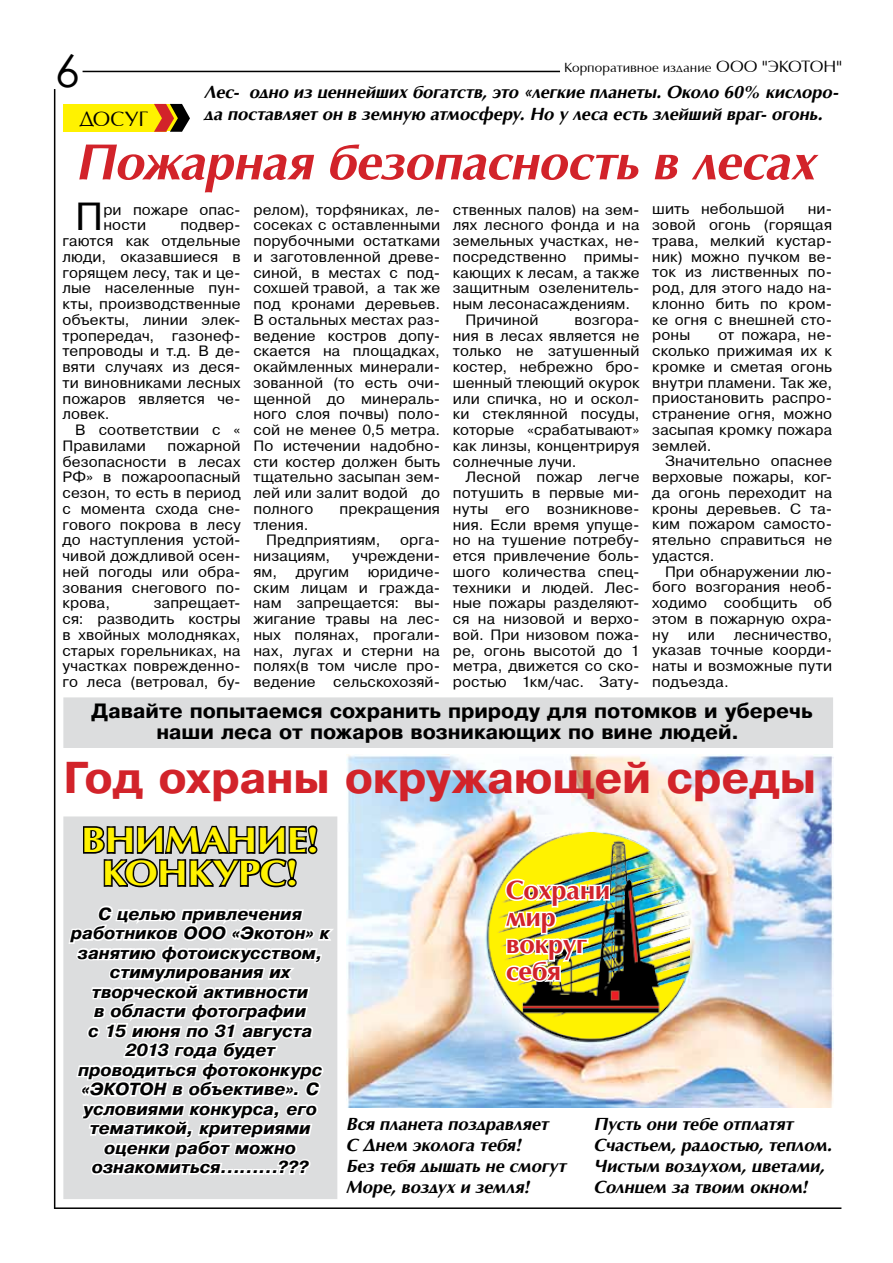
<style>
.page{position:relative;width:893px;height:1263px;background:#fff}
.page>*{position:absolute;margin:0;border:0;box-sizing:border-box;transform-origin:0 0}
.t1{font:italic 700 51px "AG Opus";letter-spacing:-.005em;color:#d2232a}
.t2{font:45px "Century Gothic";color:#000}
.t3{font:700 42px "Pragmatica";letter-spacing:-.005em;color:#d2232a}
.t4{font:37.35px "Pragmatica";color:#000}
.t5{font:700 36px/33px "AG Opus";letter-spacing:-.015em;color:#fff200;text-align:center;scale:1.1 1}
.t6{font:700 27px/27px "AG Opus";letter-spacing:-.005em;color:#d2232a}
.t7{font:21px "AG Opus";color:#000}
.t8{font:700 19.5px/21px "Pragmatica";color:#000;text-align:center}
.t9{font:italic 700 18px/21px "AG Opus";color:#000}
.t10{font:italic 700 16.5px/19.5px "Pragmatica";color:#000;text-align:center}
.t11{font:14.25px/15.8px "Pragmatica";letter-spacing:.005em;color:#000;text-align:justify}
.t12{font:13.5px "AG Opus";letter-spacing:.005em;color:#000}
.s1{font-size:16.5px}
</style>
<div class="page">
<hr style="left:83px;top:71px;width:477px;height:1px;background:#000">
<hr style="left:54px;top:89px;width:1px;height:1120px;background:#000">
<hr style="left:55px;top:1207px;width:786px;height:2px;background:#000">
<div style="left:63px;top:104px;width:104px;height:28px;background:#fff200"></div>
<svg style="left:154px;top:104px;width:36px;height:28px"></svg>
<div style="left:63px;top:697px;width:770px;height:51px;background:#dcddde;border:2px solid #dcddde"></div>
<img style="left:347px;top:754px;width:486px;height:353px">
<img style="left:484px;top:832px;width:205px;height:214px">
<img style="left:494px;top:874px;width:117px;height:110px">
<div style="left:63px;top:816px;width:274px;height:383px;background:#dcddde;border:2px solid #dcddde"></div>
<svg style="left:67px;top:823px;width:271px;height:385px"></svg>
<h2 class="t2" style="left:55px;top:40px;width:26px">6</h2>
<h3 class="t7" style="left:80px;top:108px;width:70px">ДОСУГ</h3>
<p class="t12" style="left:564px;top:61px;width:279px">Корпоративное издание <span class="s1">ООО "ЭКОТОН"</span></p>
<p class="t9" style="left:205px;top:82px;width:636px;line-height:21.6px">Лес- одно из ценнейших богатств, это «легкие планеты. Около 60% кислоро&shy;да поставляет он в земную атмосферу. Но у леса есть злейший враг- огонь.</p>
<h1 class="t1" style="left:78px;top:134px;width:742px">Пожарная безопасность в лесах</h1>
<p class="t11" style="left:253px;top:202px;width:188px">релом), торфяниках, ле&shy;сосеках с оставленными порубочными остатками и заготовленной древе&shy;синой, в местах с под&shy;сохшей травой, а так же под кронами деревьев.<br>В остальных местах раз&shy;ведение костров допу&shy;скается на площадках, окаймленных минерали&shy;зованной (то есть очи&shy;щенной до минераль&shy;ного слоя почвы) поло&shy;сой не менее 0,5 метра.<br>По истечении надобно&shy;сти костер должен быть тщательно засыпан зем&shy;лей или залит водой до полного</p>
<h3 class="t4" style="left:75px;top:196px;width:30px">П</h3>
<p class="t11" style="left:103px;top:202px;width:139px">ри пожаре опас&shy;ности</p>
<p class="t11" style="left:652px;top:201px;width:134px">шить небольшой</p>
<p class="t11" style="left:453px;top:202px;width:188px">ственных палов) на зем-</p>
<p class="t11" style="left:453px;top:217px;width:188px">лях лесного фонда и на</p>
<p class="t11" style="left:453px;top:233px;width:188px">земельных участках, не-</p>
<p class="t11" style="left:453px;top:249px;width:188px">посредственно примы-</p>
<p class="t11" style="left:453px;top:265px;width:188px">кающих к лесам, а также</p>
<p class="t11" style="left:453px;top:280px;width:188px">защитным озеленитель-</p>
<p class="t11" style="left:453px;top:296px;width:179px">ным лесонасаждениям.</p>
<p class="t11" style="left:466px;top:312px;width:75px">Причиной</p>
<p class="t11" style="left:652px;top:201px;width:181px;text-indent:156px">ни&shy;зовой огонь (горящая трава, мелкий кустар&shy;ник) можно пучком ве&shy;ток из лиственных по&shy;род, для этого надо на&shy;клонно бить по кром&shy;ке огня с внешней сто&shy;роны</p>
<p class="t11" style="left:62px;top:217px;width:180px;text-indent:118px">подвер&shy;гаются как отдельные люди, оказавшиеся в горящем лесу, так и це&shy;лые населенные пун&shy;кты, производственные объекты, линии элек&shy;тропередач, газонеф&shy;тепроводы и т.д. В де&shy;вяти случаях из деся&shy;ти виновниками лесных пожаров является че&shy;ловек.</p>
<p class="t11" style="left:62px;top:422px;width:180px;text-indent:13px">В соответствии с «<br>Правилами</p>
<p class="t11" style="left:453px;top:312px;width:188px;text-indent:122px">возгора&shy;ния в лесах является не только не затушенный костер, небрежно бро&shy;шенный тлеющий окурок или спичка, но и оскол&shy;ки стеклянной посуды, которые «срабатывают» как линзы, концентрируя солнечные лучи.</p>
<p class="t11" style="left:453px;top:469px;width:188px;text-indent:13px">Лесной пожар легче потушить в первые ми&shy;нуты его возникнове&shy;ния. Если время упуще&shy;но на тушение потребу&shy;ется привлечение боль&shy;шого количества спец&shy;техники и людей. Лес&shy;ные пожары разделяют&shy;ся на низовой и верхо&shy;вой. При низовом пожа&shy;ре, огонь высотой до 1 метра, движется со ско&shy;ростью 1км/час. Зату-</p>
<p class="t11" style="left:652px;top:327px;width:181px;text-indent:66px">от пожара, не&shy;сколько прижимая их к кромке и сметая огонь внутри пламени. Так же, приостановить распро&shy;странение огня, можно засыпая кромку пожара землей.</p>
<p class="t11" style="left:652px;top:453px;width:181px;text-indent:13px">Значительно опаснее верховые пожары, ког&shy;да огонь переходит на кроны деревьев. С та&shy;ким пожаром самосто&shy;ятельно справиться не удастся.</p>
<p class="t11" style="left:652px;top:564px;width:181px;text-indent:13px">При обнаружении лю&shy;бого возгорания необ&shy;ходимо сообщить об этом в пожарную охра&shy;ну</p>
<p class="t11" style="left:62px;top:438px;width:180px;text-indent:105px">пожарной безопасности в лесах РФ» в пожароопасный сезон, то есть в период с момента схода сне&shy;гового покрова в лесу до наступления устой&shy;чивой дождливой осен&shy;ней погоды или обра&shy;зования снегового по&shy;крова,</p>
<p class="t11" style="left:340px;top:501px;width:102px">прекращения</p>
<p class="t11" style="left:266px;top:517px;width:116px;text-indent:-13px">тления.<br>Предприятиям,</p>
<p class="t11" style="left:400px;top:532px;width:41px">орга-</p>
<p class="t11" style="left:253px;top:548px;width:78px">низациям,</p>
<p class="t11" style="left:352px;top:548px;width:89px">учреждени-</p>
<p class="t11" style="left:253px;top:564px;width:25px">ям,</p>
<p class="t11" style="left:296px;top:564px;width:55px">другим</p>
<p class="t11" style="left:253px;top:564px;width:188px;text-indent:114px">юридиче&shy;ским лицам и гражда&shy;нам запрещается: вы&shy;жигание травы на лес&shy;ных полянах, прогали&shy;нах, лугах и стерни на полях(в том числе про&shy;ведение сельскохозяй-</p>
<p class="t11" style="left:62px;top:595px;width:180px;text-indent:91px">запрещает&shy;ся: разводить костры в хвойных молодняках, старых горельниках, на участках поврежденно&shy;го леса (ветровал, бу-</p>
<p class="t11" style="left:652px;top:627px;width:181px;text-indent:82px">лесничество, указав точные коорди&shy;наты и возможные пути подъезда.</p>
<h3 class="t8" style="left:91px;top:701px;width:723px">Давайте попытаемся сохранить природу для потомков и уберечь наши леса от пожаров возникающих по вине людей.</h3>
<p class="t11" style="left:688px;top:627px;width:29px">или</p>
<h3 class="t3" style="left:63px;top:754px;width:754px">Год охраны окружающей среды</h3>
<h3 class="t5" style="left:81px;top:824px;width:218px">ВНИМАНИЕ!<br>КОНКУРС!</h3>
<p class="t10" style="left:71px;top:904px;width:260px">С целью привлечения работников ООО «Экотон» к занятию фотоискусством, стимулирования их творческой активности<br>в области фотографии<br>с 15 июня по 31 августа<br>2013 года будет проводиться фотоконкурс «ЭКОТОН в объективе». С условиями конкурса, его тематикой, критериями оценки работ можно ознакомиться………???</p>
<h3 class="t6" style="left:506px;top:877px;width:106px">Сохрани мир вокруг себя</h3>
<p class="t9" style="left:347px;top:1114px;width:222px">Вся планета поздравляет<br>С Днем эколога тебя!<br>Без тебя дышать не смогут<br>Море, воздух и земля!</p>
<p class="t9" style="left:595px;top:1114px;width:240px">Пусть они тебе отплатят<br>Счастьем, радостью, теплом.<br>Чистым воздухом, цветами,<br>Солнцем за твоим окном!</p>
</div>
